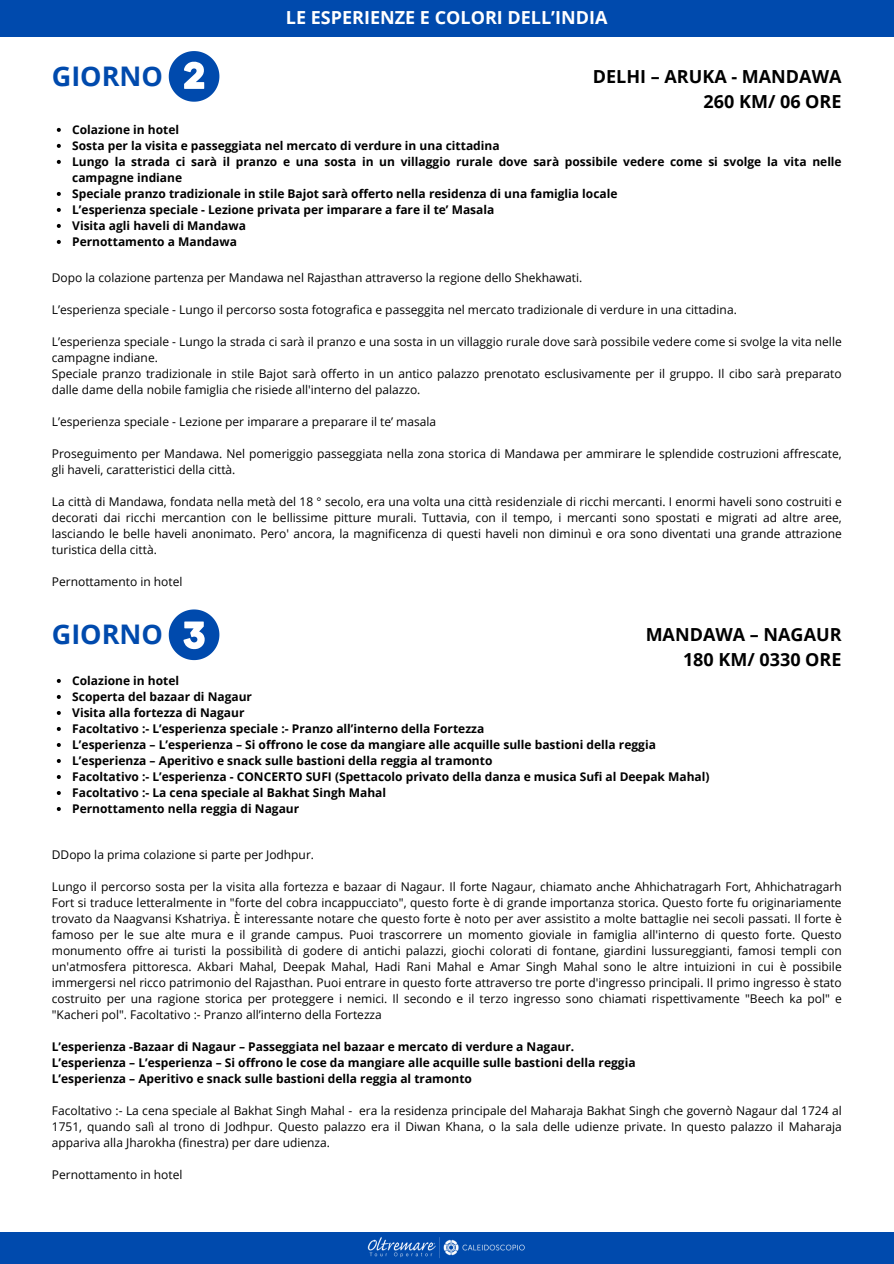
<style>
.page{position:relative;width:894px;height:1264px;background:#fff}
.page>*{position:absolute;margin:0;border:0;box-sizing:border-box;transform-origin:0 0}
.t1{font:700 27px "Open Sans";color:#004aad}
.t2{font:700 18px/24.8px "Open Sans";color:#000;text-align:right}
.t3{font:700 18px "Open Sans";color:#fff}
.t4{font:12px/16px "Open Sans";color:#000}
.t5{font:700 12px/16px "Open Sans";color:#000}
</style>
<div class="page">
<div style="left:0;top:0;width:893px;height:37px;background:#004aad"></div>
<svg style="left:57px;top:128px;width:4px;height:4px"></svg>
<svg style="left:57px;top:144px;width:4px;height:4px"></svg>
<svg style="left:57px;top:160px;width:4px;height:4px"></svg>
<svg style="left:57px;top:192px;width:4px;height:4px"></svg>
<svg style="left:57px;top:208px;width:4px;height:4px"></svg>
<svg style="left:57px;top:224px;width:4px;height:4px"></svg>
<svg style="left:57px;top:240px;width:4px;height:4px"></svg>
<svg style="left:57px;top:679px;width:4px;height:4px"></svg>
<svg style="left:57px;top:695px;width:4px;height:4px"></svg>
<svg style="left:57px;top:711px;width:4px;height:4px"></svg>
<svg style="left:57px;top:727px;width:4px;height:4px"></svg>
<svg style="left:57px;top:743px;width:4px;height:4px"></svg>
<svg style="left:57px;top:759px;width:4px;height:4px"></svg>
<svg style="left:57px;top:775px;width:4px;height:4px"></svg>
<svg style="left:57px;top:791px;width:4px;height:4px"></svg>
<svg style="left:57px;top:807px;width:4px;height:4px"></svg>
<svg style="left:169px;top:51px;width:50px;height:51px"></svg>
<svg style="left:169px;top:609px;width:50px;height:51px"></svg>
<div style="left:0;top:1231px;width:893px;height:32px;background:#004aad"></div>
<img style="left:367px;top:1237px;width:158px;height:21px">
<p class="t1" style="left:52px;top:57px;width:113px">GIORNO</p>
<h2 class="t3" style="left:286px;top:5px;width:323px">LE ESPERIENZE E COLORI DELL’INDIA</h2>
<p class="t2" style="left:592px;top:64px;width:250px">DELHI – ARUKA - MANDAWA<br>260 KM/ 06 ORE</p>
<p class="t5" style="left:72px;top:121px;width:108px">Colazione in hotel</p>
<p class="t5" style="left:72px;top:137px;width:429px">Sosta per la visita e passeggiata nel mercato di verdure in una cittadina</p>
<p class="t5" style="left:72px;top:153px;width:770px">Lungo la strada ci sarà il pranzo e una sosta in un villaggio rurale dove sarà possibile vedere come si svolge la vita nelle campagne indiane</p>
<p class="t5" style="left:72px;top:185px;width:546px">Speciale pranzo tradizionale in stile Bajot sarà offerto nella residenza di una famiglia locale</p>
<p class="t5" style="left:72px;top:201px;width:423px">L’esperienza speciale - Lezione privata per imparare a fare il te’ Masala</p>
<p class="t5" style="left:72px;top:217px;width:175px">Visita agli haveli di Mandawa</p>
<h1 class="t5" style="left:72px;top:233px;width:166px">Pernottamento a Mandawa</h1>
<p class="t4" style="left:52px;top:269px;width:532px">Dopo la colazione partenza per Mandawa nel Rajasthan attraverso la regione dello Shekhawati.</p>
<h1 class="t4" style="left:52px;top:301px;width:686px">L’esperienza speciale - Lungo il percorso sosta fotografica e passeggita nel mercato tradizionale di verdure in una cittadina.</h1>
<h2 class="t4" style="left:52px;top:333px;width:791px">L’esperienza speciale - Lungo la strada ci sarà il pranzo e una sosta in un villaggio rurale dove sarà possibile vedere come si svolge la vita nelle campagne indiane.</h2>
<p class="t4" style="left:52px;top:365px;width:791px">Speciale pranzo tradizionale in stile Bajot sarà offerto in un antico palazzo prenotato esclusivamente per il gruppo. Il cibo sarà preparato dalle dame della nobile famiglia che risiede all'interno del palazzo.</p>
<p class="t4" style="left:52px;top:413px;width:386px">L’esperienza speciale - Lezione per imparare a preparare il te’ masala</p>
<p class="t4" style="left:52px;top:445px;width:791px">Proseguimento per Mandawa. Nel pomeriggio passeggiata nella zona storica di Mandawa per ammirare le splendide costruzioni affrescate, gli haveli, caratteristici della città.</p>
<p class="t4" style="left:52px;top:493px;width:791px;text-align:justify">La città di Mandawa, fondata nella metà del 18 ° secolo, era una volta una città residenziale di ricchi mercanti. I enormi haveli sono costruiti e decorati dai ricchi mercantion con le bellissime pitture murali. Tuttavia, con il tempo, i mercanti sono spostati e migrati ad altre aree, lasciando le belle haveli anonimato. Pero' ancora, la magnificenza di questi haveli non diminuì e ora sono diventati una grande attrazione turistica della città.</p>
<p class="t4" style="left:52px;top:573px;width:132px">Pernottamento in hotel</p>
<h3 class="t1" style="left:52px;top:615px;width:113px">GIORNO</h3>
<p class="t2" style="left:645px;top:622px;width:197px">MANDAWA – NAGAUR<br>180 KM/ 0330 ORE</p>
<h2 class="t5" style="left:72px;top:672px;width:108px">Colazione in hotel</h2>
<p class="t5" style="left:72px;top:688px;width:181px">Scoperta del bazaar di Nagaur</p>
<p class="t5" style="left:72px;top:704px;width:174px">Visita alla fortezza di Nagaur</p>
<p class="t5" style="left:72px;top:720px;width:413px">Facoltativo :- L’esperienza speciale :- Pranzo all’interno della Fortezza</p>
<p class="t5" style="left:72px;top:736px;width:585px">L’esperienza – L’esperienza – Si offrono le cose da mangiare alle acquille sulle bastioni della reggia</p>
<p class="t5" style="left:72px;top:752px;width:421px">L’esperienza – Aperitivo e snack sulle bastioni della reggia al tramonto</p>
<p class="t5" style="left:72px;top:768px;width:638px">Facoltativo :- L’esperienza - CONCERTO SUFI (Spettacolo privato della danza e musica Sufi al Deepak Mahal)</p>
<p class="t5" style="left:72px;top:784px;width:315px">Facoltativo :- La cena speciale al Bakhat Singh Mahal</p>
<p class="t5" style="left:72px;top:800px;width:228px">Pernottamento nella reggia di Nagaur</p>
<p class="t4" style="left:52px;top:846px;width:264px">DDopo la prima colazione si parte per Jodhpur.</p>
<p class="t4" style="left:52px;top:878px;width:791px;text-align:justify">Lungo il percorso sosta per la visita alla fortezza e bazaar di Nagaur. Il forte Nagaur, chiamato anche Ahhichatragarh Fort, Ahhichatragarh Fort si traduce letteralmente in "forte del cobra incappucciato", questo forte è di grande importanza storica. Questo forte fu originariamente trovato da Naagvansi Kshatriya. È interessante notare che questo forte è noto per aver assistito a molte battaglie nei secoli passati. Il forte è famoso per le sue alte mura e il grande campus. Puoi trascorrere un momento gioviale in famiglia all'interno di questo forte. Questo monumento offre ai turisti la possibilità di godere di antichi palazzi, giochi colorati di fontane, giardini lussureggianti, famosi templi con un'atmosfera pittoresca. Akbari Mahal, Deepak Mahal, Hadi Rani Mahal e Amar Singh Mahal sono le altre intuizioni in cui è possibile immergersi nel ricco patrimonio del Rajasthan. Puoi entrare in questo forte attraverso tre porte d'ingresso principali. Il primo ingresso è stato costruito per una ragione storica per proteggere i nemici. Il secondo e il terzo ingresso sono chiamati rispettivamente "Beech ka pol" e "Kacheri pol". Facoltativo :- Pranzo all’interno della Fortezza</p>
<p class="t5" style="left:52px;top:1038px;width:585px">L’esperienza -Bazaar di Nagaur – Passeggiata nel bazaar e mercato di verdure a Nagaur.<br>L’esperienza – L’esperienza – Si offrono le cose da mangiare alle acquille sulle bastioni della reggia<br>L’esperienza – Aperitivo e snack sulle bastioni della reggia al tramonto</p>
<p class="t4" style="left:52px;top:1102px;width:791px;text-align:justify">Facoltativo :- La cena speciale al Bakhat Singh Mahal - era la residenza principale del Maharaja Bakhat Singh che governò Nagaur dal 1724 al 1751, quando salì al trono di Jodhpur. Questo palazzo era il Diwan Khana, o la sala delle udienze private. In questo palazzo il Maharaja appariva alla Jharokha (finestra) per dare udienza.</p>
<p class="t4" style="left:52px;top:1166px;width:132px">Pernottamento in hotel</p>
</div>
